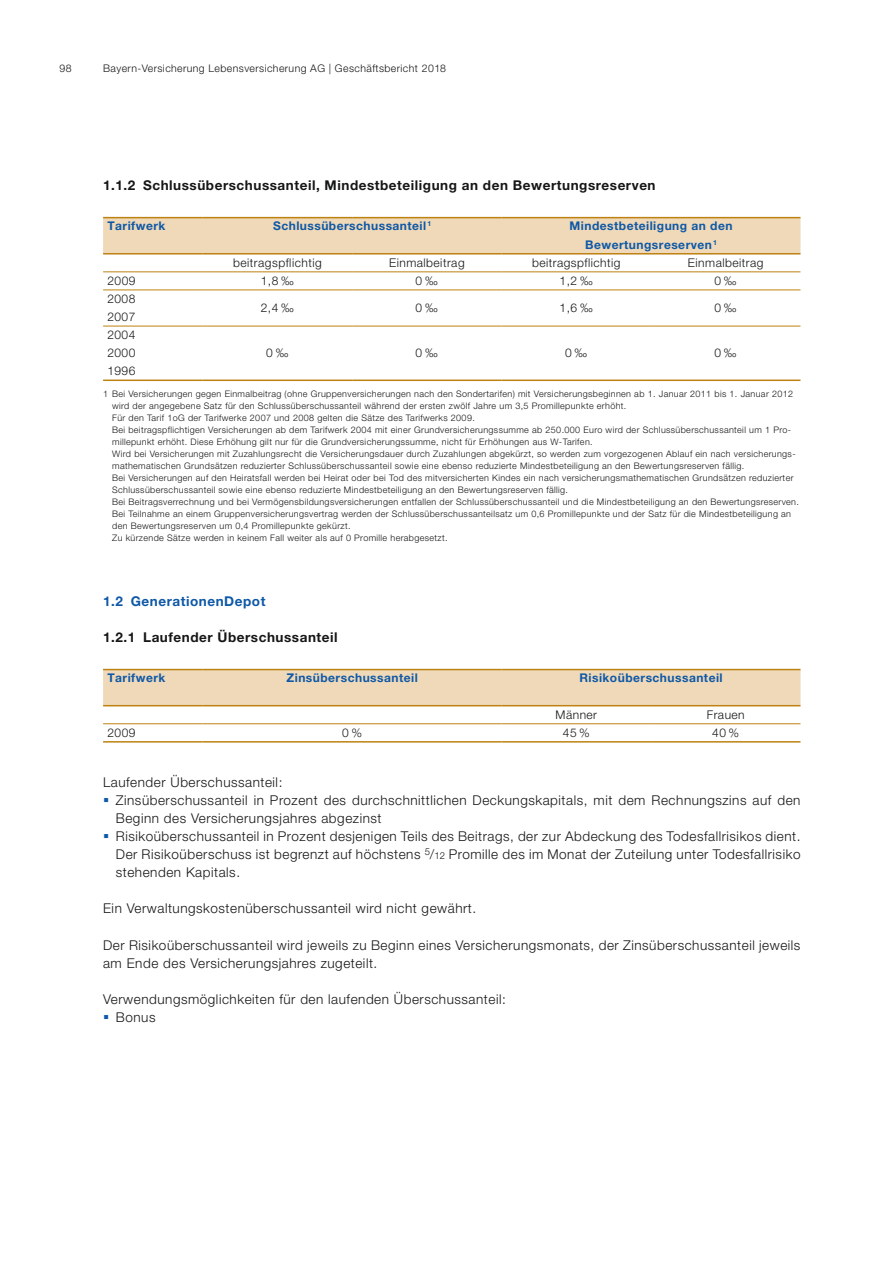
<style>
.page{position:relative;width:893px;height:1263px;background:#fff}
.page>*{position:absolute;margin:0;border:0;box-sizing:border-box;transform-origin:0 0}
.t1{font:300 13.5px/18.1px "Helvetica Neue LT Pro";letter-spacing:.04em;color:#151616}
.t2{font:700 13.5px "Helvetica Neue LT Pro";letter-spacing:.04em;color:#151616}
.t3{font:700 13.5px "Helvetica Neue LT Pro";letter-spacing:.04em;color:#0e58a7}
.t4{font:300 12px/18px "Helvetica Neue LT Pro";letter-spacing:.04em;color:#151616}
.t5{font:700 12px/18px "Helvetica Neue LT Pro";letter-spacing:.04em;color:#0e58a7;text-align:center}
.t6{font:300 10.5px "Helvetica Neue LT Pro";letter-spacing:.04em;color:#151616}
.t7{font:300 9px/12px "Helvetica Neue LT Pro";letter-spacing:.04em;color:#151616}
.s1{color:#0e58a7}
.s2{font-size:9.6px}
</style>
<div class="page">
<div style="left:103px;top:670px;width:697px;height:35px;background:#efd9b8"></div>
<hr style="left:103px;top:669px;width:100px;height:1px;background:#bd8211">
<hr style="left:203px;top:669px;width:299px;height:1px;background:#bd8211">
<hr style="left:502px;top:669px;width:149px;height:1px;background:#bd8211">
<hr style="left:651px;top:669px;width:149px;height:1px;background:#bd8211">
<hr style="left:103px;top:705px;width:100px;height:1px;background:#bd8211">
<hr style="left:203px;top:705px;width:299px;height:1px;background:#bd8211">
<hr style="left:502px;top:705px;width:149px;height:1px;background:#bd8211">
<hr style="left:651px;top:705px;width:149px;height:1px;background:#bd8211">
<hr style="left:103px;top:723px;width:100px;height:1px;background:#bd8211">
<hr style="left:203px;top:723px;width:299px;height:1px;background:#bd8211">
<hr style="left:502px;top:723px;width:149px;height:1px;background:#bd8211">
<hr style="left:651px;top:723px;width:149px;height:1px;background:#bd8211">
<hr style="left:103px;top:741px;width:100px;height:2px;background:#bd8211">
<hr style="left:203px;top:741px;width:299px;height:2px;background:#bd8211">
<hr style="left:502px;top:741px;width:149px;height:2px;background:#bd8211">
<hr style="left:651px;top:741px;width:149px;height:2px;background:#bd8211">
<div style="left:103px;top:218px;width:697px;height:35px;background:#efd9b8"></div>
<hr style="left:103px;top:271px;width:100px;height:1px;background:#bd8211">
<hr style="left:203px;top:271px;width:149px;height:1px;background:#bd8211">
<hr style="left:352px;top:271px;width:150px;height:1px;background:#bd8211">
<hr style="left:502px;top:271px;width:149px;height:1px;background:#bd8211">
<hr style="left:651px;top:271px;width:149px;height:1px;background:#bd8211">
<hr style="left:103px;top:290px;width:100px;height:1px;background:#bd8211">
<hr style="left:103px;top:326px;width:100px;height:1px;background:#bd8211">
<hr style="left:203px;top:290px;width:149px;height:1px;background:#bd8211">
<hr style="left:352px;top:290px;width:150px;height:1px;background:#bd8211">
<hr style="left:502px;top:290px;width:149px;height:1px;background:#bd8211">
<hr style="left:651px;top:290px;width:149px;height:1px;background:#bd8211">
<hr style="left:203px;top:326px;width:149px;height:1px;background:#bd8211">
<hr style="left:352px;top:326px;width:150px;height:1px;background:#bd8211">
<hr style="left:502px;top:326px;width:149px;height:1px;background:#bd8211">
<hr style="left:651px;top:326px;width:149px;height:1px;background:#bd8211">
<hr style="left:103px;top:379px;width:100px;height:2px;background:#bd8211">
<hr style="left:203px;top:379px;width:149px;height:2px;background:#bd8211">
<hr style="left:352px;top:379px;width:150px;height:2px;background:#bd8211">
<hr style="left:502px;top:379px;width:149px;height:2px;background:#bd8211">
<hr style="left:651px;top:379px;width:149px;height:2px;background:#bd8211">
<hr style="left:103px;top:217px;width:100px;height:1px;background:#bd8211">
<hr style="left:203px;top:217px;width:149px;height:1px;background:#bd8211">
<hr style="left:352px;top:217px;width:150px;height:1px;background:#bd8211">
<hr style="left:502px;top:217px;width:149px;height:1px;background:#bd8211">
<hr style="left:651px;top:217px;width:149px;height:1px;background:#bd8211">
<hr style="left:103px;top:253px;width:100px;height:1px;background:#bd8211">
<hr style="left:203px;top:253px;width:149px;height:1px;background:#bd8211">
<hr style="left:352px;top:253px;width:150px;height:1px;background:#bd8211">
<hr style="left:502px;top:253px;width:149px;height:1px;background:#bd8211">
<hr style="left:651px;top:253px;width:149px;height:1px;background:#bd8211">
<p class="t6" style="left:60px;top:62px;width:14px">98</p>
<p class="t6" style="left:103px;top:62px;width:344px">Bayern-Versicherung Lebensversicherung AG | Geschäftsbericht 2018</p>
<h1 class="t2" style="left:103px;top:177px;width:554px">1.1.2 Schlussüberschussanteil, Mindestbeteiligung an den Bewertungsreserven</h1>
<h2 class="t5" style="left:107px;top:217px;width:60px">Tarifwerk</h2>
<h2 class="t5" style="left:273px;top:217px;width:160px">Schlussüberschussanteil <sup>1</sup></h2>
<h2 class="t5" style="left:569px;top:217px;width:165px">Mindestbeteiligung an den<br>Bewertungsreserven<sup>1</sup></h2>
<h2 class="t4" style="left:233px;top:253px;width:90px">beitragspflichtig</h2>
<h2 class="t4" style="left:389px;top:253px;width:77px">Einmalbeitrag</h2>
<h2 class="t4" style="left:532px;top:253px;width:90px">beitragspflichtig</h2>
<h2 class="t4" style="left:688px;top:253px;width:77px">Einmalbeitrag</h2>
<h2 class="t4" style="left:107px;top:271px;width:30px">2009</h2>
<h2 class="t4" style="left:261px;top:271px;width:35px">1,8 ‰</h2>
<h2 class="t4" style="left:416px;top:271px;width:24px">0‰</h2>
<h2 class="t4" style="left:560px;top:271px;width:35px">1,2 ‰</h2>
<h2 class="t4" style="left:714px;top:271px;width:24px">0‰</h2>
<h2 class="t4" style="left:107px;top:289px;width:30px">2008<br>2007</h2>
<h2 class="t4" style="left:261px;top:298px;width:35px">2,4 ‰</h2>
<h2 class="t4" style="left:416px;top:298px;width:24px">0‰</h2>
<h2 class="t4" style="left:560px;top:298px;width:35px">1,6 ‰</h2>
<h2 class="t4" style="left:714px;top:298px;width:24px">0‰</h2>
<h2 class="t4" style="left:107px;top:325px;width:30px;text-align:justify">2004<br>2000<br>1996</h2>
<h2 class="t4" style="left:266px;top:343px;width:24px">0‰</h2>
<h2 class="t4" style="left:416px;top:343px;width:24px">0‰</h2>
<h2 class="t4" style="left:565px;top:343px;width:24px">0‰</h2>
<h2 class="t4" style="left:714px;top:343px;width:24px">0‰</h2>
<p class="t7" style="left:112px;top:388px;width:688px;text-indent:-9px">1 Bei Versicherungen gegen Einmalbeitrag (ohne Gruppenversicherungen nach den Sondertarifen) mit Versicherungsbeginnen ab 1. Januar 2011 bis 1. Januar 2012 wird der angegebene Satz für den Schlussüberschussanteil während der ersten zwölf Jahre um 3,5 Promillepunkte erhöht.<br>Für den Tarif 1oG der Tarifwerke 2007 und 2008 gelten die Sätze des Tarifwerks 2009.<br>Bei beitragspflichtigen Versicherungen ab dem Tarifwerk 2004 mit einer Grundversicherungssumme ab 250.000 Euro wird der Schlussüberschussanteil um 1 Pro&shy;millepunkt erhöht. Diese Erhöhung gilt nur für die Grundversicherungssumme, nicht für Erhöhungen aus W-Tarifen.<br>Wird bei Versicherungen mit Zuzahlungsrecht die Versicherungsdauer durch Zuzahlungen abgekürzt, so werden zum vorgezogenen Ablauf ein nach versicherungs&shy;mathematischen Grundsätzen reduzierter Schlussüberschussanteil sowie eine ebenso reduzierte Mindestbeteiligung an den Bewertungsreserven fällig.<br>Bei Versicherungen auf den Heiratsfall werden bei Heirat oder bei Tod des mitversicherten Kindes ein nach versicherungsmathematischen Grundsätzen reduzierter Schlussüberschussanteil sowie eine ebenso reduzierte Mindestbeteiligung an den Bewertungsreserven fällig.<br>Bei Beitragsverrechnung und bei Vermögensbildungsversicherungen entfallen der Schlussüberschussanteil und die Mindestbeteiligung an den Bewertungsreserven.<br>Bei Teilnahme an einem Gruppenversicherungsvertrag werden der Schlussüberschussanteilsatz um 0,6 Promillepunkte und der Satz für die Mindestbeteiligung an den Bewertungsreserven um 0,4 Promillepunkte gekürzt.<br>Zu kürzende Sätze werden in keinem Fall weiter als auf 0 Promille herabgesetzt.</p>
<h1 class="t3" style="left:103px;top:593px;width:164px">1.2 GenerationenDepot</h1>
<h1 class="t2" style="left:103px;top:629px;width:236px">1.2.1 Laufender Überschussanteil</h1>
<h2 class="t5" style="left:107px;top:669px;width:60px">Tarifwerk</h2>
<h2 class="t5" style="left:286px;top:669px;width:133px">Zinsüberschussanteil</h2>
<h2 class="t5" style="left:579px;top:669px;width:145px">Risikoüberschussanteil</h2>
<h2 class="t4" style="left:556px;top:705px;width:43px">Männer</h2>
<h2 class="t4" style="left:707px;top:705px;width:39px">Frauen</h2>
<h2 class="t4" style="left:107px;top:723px;width:30px">2009</h2>
<h2 class="t4" style="left:342px;top:723px;width:21px">0%</h2>
<h2 class="t4" style="left:563px;top:723px;width:28px">45%</h2>
<h2 class="t4" style="left:712px;top:723px;width:28px">40%</h2>
<h1 class="t1" style="left:103px;top:773px;width:181px">Laufender Überschussanteil:</h1>
<h1 class="t1" style="left:116px;top:791px;width:686px;text-indent:-13px"><span class="s1">▪</span> Zinsüberschussanteil in Prozent des durchschnittlichen Deckungskapitals, mit dem Rechnungszins auf den<br>Beginn des Versicherungsjahres abgezinst</h1>
<p class="t1" style="left:116px;top:827px;width:686px;text-align:justify;text-indent:-13px"><span class="s1">▪</span> Risikoüberschussanteil in Prozent desjenigen Teils des Beitrags, der zur Abdeckung des Todesfallrisikos dient.<br>Der Risikoüberschuss ist begrenzt auf höchstens <sup>5</sup>/<span class="s2">12</span> Promille des im Monat der Zuteilung unter Todesfallrisiko stehenden Kapitals.</p>
<h1 class="t1" style="left:103px;top:899px;width:375px">Ein Verwaltungskostenüberschussanteil wird nicht gewährt.</h1>
<h1 class="t1" style="left:103px;top:935px;width:699px">Der Risikoüberschussanteil wird jeweils zu Beginn eines Versicherungsmonats, der Zinsüberschussanteil jeweils am Ende des Versicherungsjahres zugeteilt.</h1>
<h1 class="t1" style="left:103px;top:990px;width:404px">Verwendungsmöglichkeiten für den laufenden Überschussanteil:</h1>
<h1 class="t1" style="left:103px;top:1008px;width:54px"><span class="s1">▪</span> Bonus</h1>
</div>
